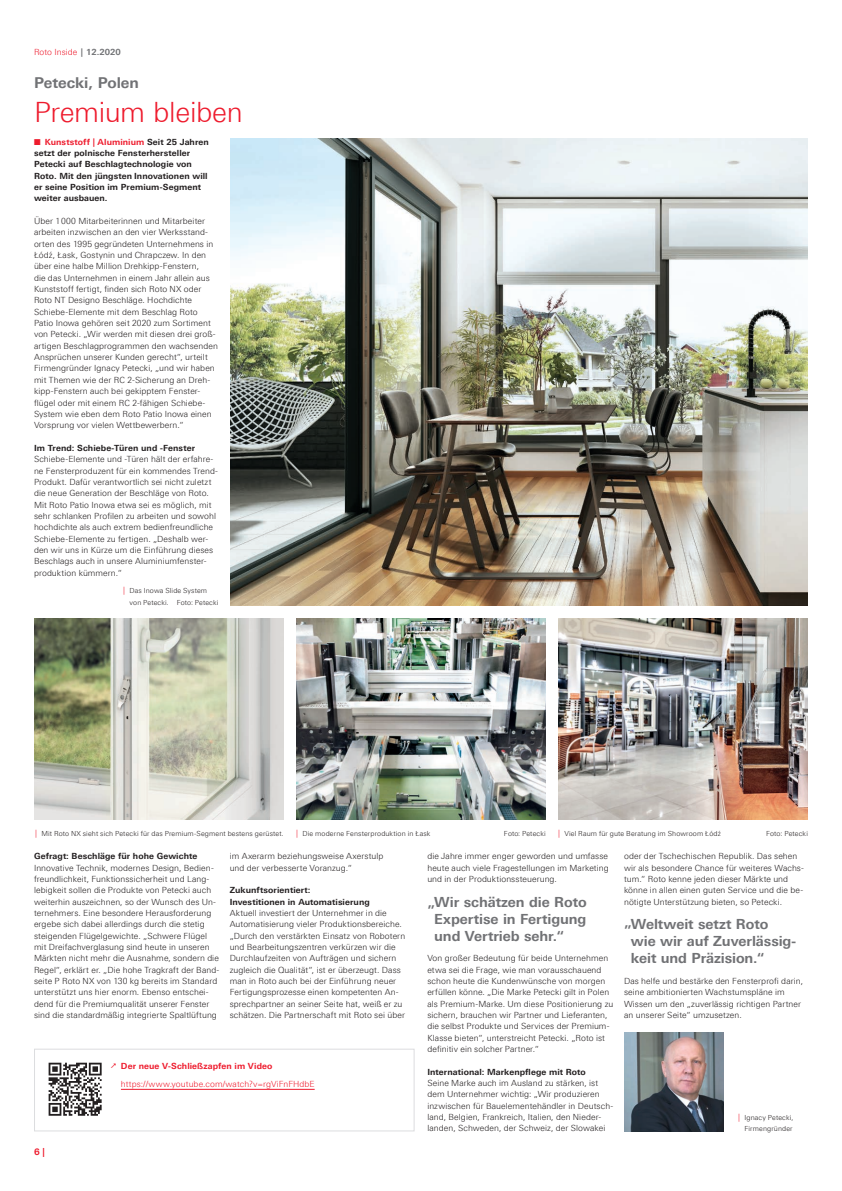
<style>
.page{position:relative;width:842px;height:1191px;background:#fff}
.page>*{position:absolute;margin:0;border:0;box-sizing:border-box;transform-origin:0 0}
.t1{font:300 28px "LT Univers Basic";letter-spacing:-.015em;color:#ee1b2d}
.t2{font:700 15px "LT Univers Basic";letter-spacing:-.005em;color:#717275}
.t3{font:700 14px/17px "LT Univers Basic";letter-spacing:-.005em;color:#717275;text-align:justify}
.t4{font:700 9px "LT Univers Basic";color:#ee1b2d}
.t5{font:300 8.5px/11.3px "LT Univers Basic";letter-spacing:.01em;color:#231f20}
.t6{font:700 8.5px/11.3px "LT Univers Basic";letter-spacing:.01em;color:#231f20}
.t7{font:300 8.5px "LT Univers Basic";letter-spacing:.005em;color:#ee1b2d}
.t8{font:700 8.5px "LT Univers Basic";letter-spacing:.01em;color:#ee1b2d}
.t9{font:300 7px/11.3px "LT Univers Basic";letter-spacing:.015em;color:#231f20}
.s1{font-weight:700;color:#717275}
.s2{color:#ee1b2d}
.s3{font-size:8px;color:#ee1b2d}
</style>
<div class="page">
<img style="left:558px;top:618px;width:250px;height:201px">
<img style="left:34px;top:618px;width:249px;height:201px">
<img style="left:296px;top:618px;width:250px;height:201px">
<img style="left:624px;top:1032px;width:99px;height:99px">
<img style="left:231px;top:139px;width:577px;height:466px">
<div style="left:34px;top:1048px;width:381px;height:83px;background:#fff;border:1px solid #dcdddf"></div>
<hr style="left:121px;top:1089px;width:194px;height:1px;background:#ee1b2d">
<svg style="left:48px;top:1062px;width:50px;height:54px"></svg>
<svg style="left:49px;top:1062px;width:53px;height:53px"></svg>
<p class="t7" style="left:34px;top:47px;width:88px">Roto Inside <span class="s1">| 12.2020</span></p>
<h2 class="t2" style="left:34px;top:74px;width:106px">Petecki, Polen</h2>
<h1 class="t1" style="left:34px;top:95px;width:210px">Premium bleiben</h1>
<p class="t6" style="left:34px;top:136px;width:176px"><span class="s2">■ Kunststoff | Aluminium</span> Seit 25 Jahren setzt der polnische Fensterhersteller Petecki auf Beschlagtechnologie von Roto. Mit den jüngsten Innovationen will er seine Position im Premium-Segment weiter ausbauen.</p>
<p class="t5" style="left:34px;top:215px;width:185px">Über 1000 Mitarbeiterinnen und Mitarbeiter arbeiten inzwischen an den vier Werksstand&shy;orten des 1995 gegründeten Unternehmens in Łódź, Łask, Gostynin und Chrapczew. In den über eine halbe Million Drehkipp-Fenstern,<br>die das Unternehmen in einem Jahr allein aus Kunststoff fertigt, finden sich Roto NX oder Roto NT Designo Beschläge. Hochdichte Schiebe-Elemente mit dem Beschlag Roto Patio Inowa gehören seit 2020 zum Sortiment von Petecki. „Wir werden mit diesen drei groß&shy;artigen Beschlagprogrammen den wachsenden Ansprüchen unserer Kunden gerecht“, urteilt Firmengründer Ignacy Petecki, „und wir haben mit Themen wie der RC 2-Sicherung an Dreh&shy;kipp-Fenstern auch bei gekipptem Fenster&shy;flügel oder mit einem RC 2-fähigen Schiebe-System wie eben dem Roto Patio Inowa einen Vorsprung vor vielen Wettbewerbern.“</p>
<p class="t6" style="left:34px;top:442px;width:163px">Im Trend: Schiebe-Türen und -Fenster</p>
<p class="t5" style="left:34px;top:453px;width:185px">Schiebe-Elemente und -Türen hält der erfahre&shy;ne Fensterproduzent für ein kommendes Trend-Produkt. Dafür verantwortlich sei nicht zuletzt die neue Generation der Beschläge von Roto.<br>Mit Roto Patio Inowa etwa sei es möglich, mit sehr schlanken Profilen zu arbeiten und sowohl hochdichte als auch extrem bedienfreundliche Schiebe-Elemente zu fertigen. „Deshalb wer&shy;den wir uns in Kürze um die Einführung dieses Beschlags auch in unsere Aluminiumfenster&shy;produktion kümmern.“</p>
<p class="t9" style="left:130px;top:585px;width:90px;text-indent:-6px"><span class="s3">|</span> Das Inowa Slide System von Petecki. Foto: Petecki</p>
<p class="t9" style="left:35px;top:828px;width:250px"><span class="s3">|</span> Mit Roto NX sieht sich Petecki für das Premium-Segment bestens gerüstet.</p>
<p class="t9" style="left:296px;top:828px;width:136px"><span class="s3">|</span> Die moderne Fensterproduktion in Łask</p>
<p class="t9" style="left:504px;top:828px;width:43px">Foto: Petecki</p>
<p class="t9" style="left:558px;top:828px;width:164px"><span class="s3">|</span> Viel Raum für gute Beratung im Showroom Łódź</p>
<p class="t9" style="left:766px;top:828px;width:43px">Foto: Petecki</p>
<p class="t6" style="left:34px;top:850px;width:165px">Gefragt: Beschläge für hohe Gewichte</p>
<p class="t5" style="left:34px;top:862px;width:187px">Innovative Technik, modernes Design, Bedien&shy;freundlichkeit, Funktionssicherheit und Lang&shy;lebigkeit sollen die Produkte von Petecki auch weiterhin auszeichnen, so der Wunsch des Un&shy;ternehmers. Eine besondere Herausforderung ergebe sich dabei allerdings durch die stetig steigenden Flügelgewichte. „Schwere Flügel mit Dreifachverglasung sind heute in unseren Märkten nicht mehr die Ausnahme, sondern die Regel“, erklärt er. „Die hohe Tragkraft der Band&shy;seite P Roto NX von 130 kg bereits im Standard unterstützt uns hier enorm. Ebenso entschei&shy;dend für die Premiumqualität unserer Fenster sind die standardmäßig integrierte Spaltlüftung</p>
<p class="t5" style="left:230px;top:850px;width:155px">im Axerarm beziehungsweise Axerstulp und der verbesserte Voranzug.“</p>
<p class="t6" style="left:230px;top:884px;width:142px">Zukunftsorientiert:<br>Investitionen in Automatisierung</p>
<p class="t5" style="left:230px;top:907px;width:177px">Aktuell investiert der Unternehmer in die Automatisierung vieler Produktionsbereiche. „Durch den verstärkten Einsatz von Robotern und Bearbeitungszentren verkürzen wir die Durchlaufzeiten von Aufträgen und sichern zugleich die Qualität“, ist er überzeugt. Dass man in Roto auch bei der Einführung neuer Fertigungsprozesse einen kompetenten An&shy;sprechpartner an seiner Seite hat, weiß er zu schätzen. Die Partnerschaft mit Roto sei über</p>
<p class="t4" style="left:34px;top:1146px;width:12px">6 |</p>
<p class="t8" style="left:121px;top:1060px;width:153px">Der neue V-Schließzapfen im Video</p>
<p class="t7" style="left:121px;top:1079px;width:195px">https://www.youtube.com/watch?v=rgViFnFHdbE</p>
<p class="t5" style="left:427px;top:850px;width:183px;text-align:justify">die Jahre immer enger geworden und umfasse heute auch viele Fragestellungen im Marketing und in der Produktionssteuerung.</p>
<h3 class="t3" style="left:434px;top:893px;width:154px;text-indent:-7px">„Wir schätzen die Roto Expertise in Fertigung und Vertrieb sehr.“</h3>
<p class="t5" style="left:427px;top:952px;width:187px">Von großer Bedeutung für beide Unternehmen etwa sei die Frage, wie man vorausschauend schon heute die Kundenwünsche von morgen erfüllen könne. „Die Marke Petecki gilt in Polen als Premium-Marke. Um diese Positionierung zu sichern, brauchen wir Partner und Lieferanten, die selbst Produkte und Services der Premium-Klasse bieten“, unterstreicht Petecki. „Roto ist definitiv ein solcher Partner.“</p>
<p class="t6" style="left:427px;top:1066px;width:160px">International: Markenpflege mit Roto</p>
<p class="t5" style="left:427px;top:1077px;width:187px">Seine Marke auch im Ausland zu stärken, ist dem Unternehmer wichtig: „Wir produzieren inzwischen für Bauelementehändler in Deutsch&shy;land, Belgien, Frankreich, Italien, den Nieder&shy;landen, Schweden, der Schweiz, der Slowakei</p>
<p class="t5" style="left:624px;top:850px;width:181px">oder der Tschechischen Republik. Das sehen wir als besondere Chance für weiteres Wachs&shy;tum.“ Roto kenne jeden dieser Märkte und könne in allen einen guten Service und die be&shy;nötigte Unterstützung bieten, so Petecki.</p>
<h3 class="t3" style="left:631px;top:915px;width:167px;text-align:left;text-indent:-7px">„Weltweit setzt Roto wie wir auf Zuverlässig&shy;keit und Präzision.“</h3>
<p class="t5" style="left:624px;top:975px;width:181px">Das helfe und bestärke den Fensterprofi darin, seine ambitionierten Wachstumspläne im Wissen um den „zuverlässig richtigen Partner an unserer Seite“ umzusetzen.</p>
<p class="t9" style="left:738px;top:1111px;width:57px;text-align:right"><span class="s3">|</span> Ignacy Petecki,<br>Firmengründer</p>
</div>
